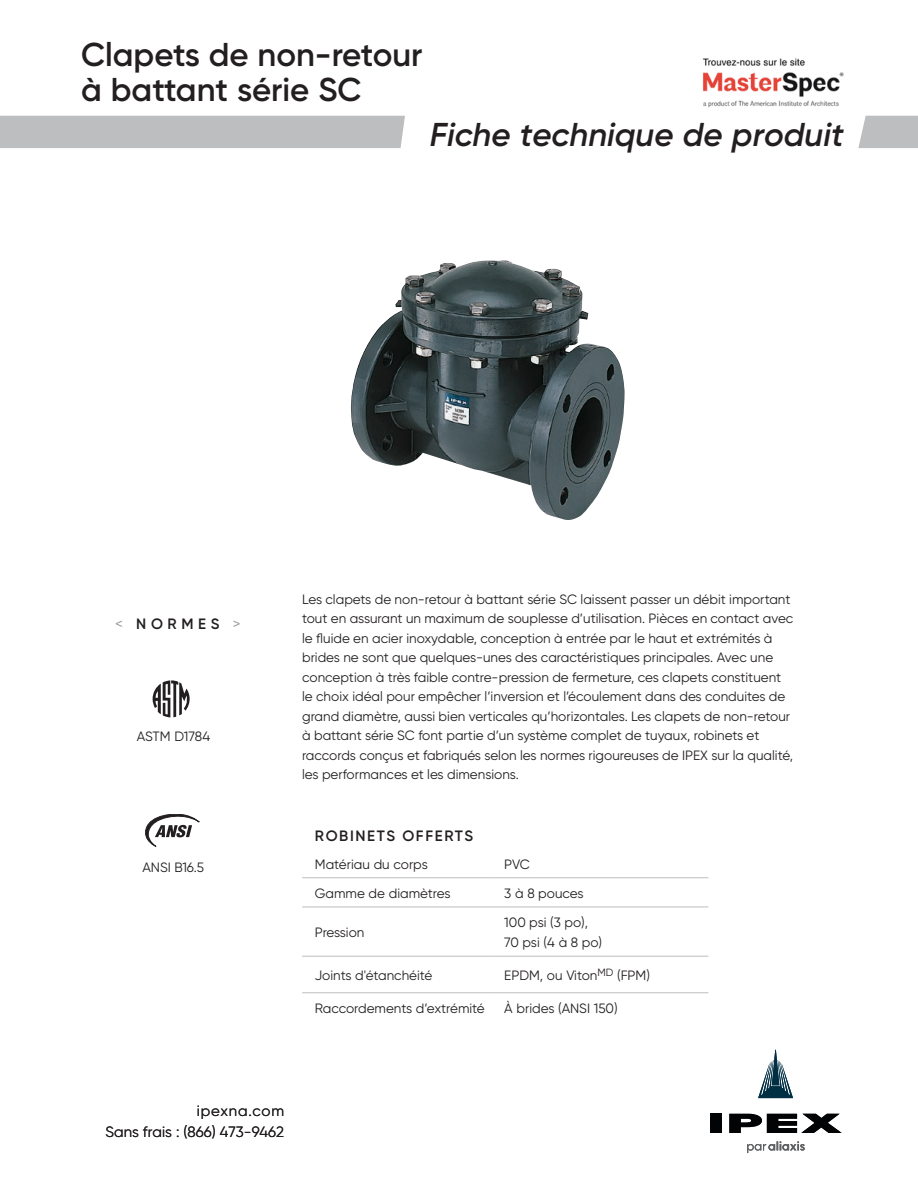
<style>
.page{position:relative;width:918px;height:1188px;background:#fff}
.page>*{position:absolute;margin:0;border:0;box-sizing:border-box;transform-origin:0 0}
.t1{font:600 33px/34.5px "Gilroy";color:#231f20}
.t2{font:italic 600 33px "Gilroy";color:#231f20}
.t3{font:15px/21px "Gilroy";color:#231f20;text-align:right}
.t4{font:600 15px "Gilroy";letter-spacing:.11em;color:#231f20}
.t5{font:13.5px/19.5px "Gilroy";color:#231f20}
.s1{font-weight:400;color:#949698}
</style>
<div class="page">
<svg style="left:858px;top:116px;width:60px;height:32px;background:#c0c2c4"></svg>
<img style="left:350px;top:260px;width:275px;height:260px">
<svg style="left:153px;top:680px;width:37px;height:37px"></svg>
<svg style="left:145px;top:814px;width:54px;height:33px"></svg>
<hr style="left:302px;top:877px;width:194px;height:1px;background:#bcbec0">
<hr style="left:496px;top:877px;width:212px;height:1px;background:#bcbec0">
<hr style="left:302px;top:907px;width:194px;height:1px;background:#bcbec0">
<hr style="left:496px;top:907px;width:212px;height:1px;background:#bcbec0">
<hr style="left:302px;top:956px;width:194px;height:1px;background:#bcbec0">
<hr style="left:496px;top:956px;width:212px;height:1px;background:#bcbec0">
<hr style="left:302px;top:992px;width:194px;height:1px;background:#bcbec0">
<hr style="left:496px;top:992px;width:212px;height:1px;background:#bcbec0">
<img style="left:703px;top:58px;width:141px;height:50px">
<div style="left:710px;top:1114px;width:11px;height:19px;background:#020304"></div>
<svg style="left:729px;top:1114px;width:113px;height:19px"></svg>
<svg style="left:758px;top:1050px;width:35px;height:48px"></svg>
<svg style="left:747px;top:1141px;width:58px;height:12px"></svg>
<div style="left:0;top:116px;width:405px;height:32px;background:#bcbec0"></div>
<h1 class="t1" style="left:81px;top:37px;width:343px">Clapets de non-retour à battant série SC</h1>
<h1 class="t2" style="left:430px;top:114px;width:415px">Fiche technique de produit</h1>
<p class="t4" style="left:115px;top:615px;width:127px"><span class="s1">&lt;</span> NORMES <span class="s1">&gt;</span></p>
<p class="t5" style="left:137px;top:727px;width:75px">ASTM D1784</p>
<p class="t5" style="left:142px;top:857px;width:63px">ANSI B16.5</p>
<p class="t5" style="left:302px;top:589px;width:493px">Les clapets de non-retour à battant série SC laissent passer un débit important tout en assurant un maximum de souplesse d’utilisation. Pièces en contact avec le fluide en acier inoxydable, conception à entrée par le haut et extrémités à brides ne sont que quelques-unes des caractéristiques principales. Avec une conception à très faible contre-pression de fermeture, ces clapets constituent le choix idéal pour empêcher l’inversion et l’écoulement dans des conduites de grand diamètre, aussi bien verticales qu’horizontales. Les clapets de non-retour à battant série SC font partie d’un système complet de tuyaux, robinets et raccords conçus et fabriqués selon les normes rigoureuses de IPEX sur la qualité, les performances et les dimensions.</p>
<p class="t4" style="left:315px;top:826px;width:160px">ROBINETS OFFERTS</p>
<p class="t5" style="left:315px;top:854px;width:114px">Matériau du corps</p>
<p class="t5" style="left:504px;top:854px;width:27px">PVC</p>
<p class="t5" style="left:315px;top:883px;width:137px">Gamme de diamètres</p>
<p class="t5" style="left:504px;top:883px;width:81px">3 à 8 pouces</p>
<p class="t5" style="left:315px;top:922px;width:51px">Pression</p>
<p class="t5" style="left:504px;top:913px;width:99px">100 psi (3 po),<br>70 psi (4 à 8 po)</p>
<p class="t5" style="left:315px;top:965px;width:119px">Joints d'étanchéité</p>
<p class="t5" style="left:504px;top:965px;width:147px">EPDM, ou Viton<sup>MD</sup> (FPM)</p>
<p class="t5" style="left:315px;top:998px;width:171px">Raccordements d’extrémité</p>
<p class="t5" style="left:504px;top:998px;width:115px">À brides (ANSI 150)</p>
<p class="t3" style="left:106px;top:1100px;width:180px">ipexna.com<br>Sans frais : (866) 473-9462</p>
</div>
